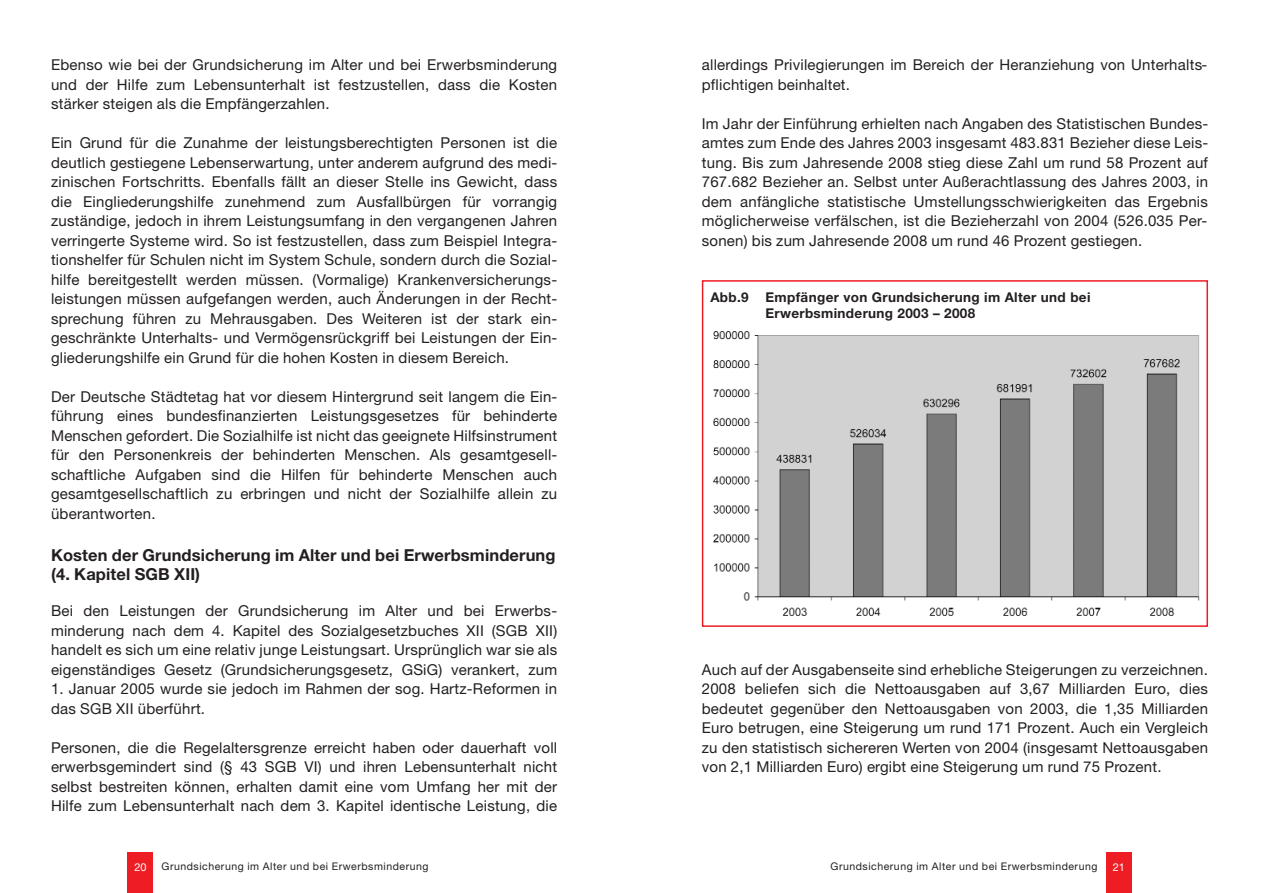
<style>
.page{position:relative;width:1262px;height:893px;background:#fff}
.page>*{position:absolute;margin:0;border:0;box-sizing:border-box;transform-origin:0 0}
.t1{font:700 16.5px/19.5px "Helvetica Neue";letter-spacing:.01em;color:#231f20}
.t2{font:15px/19.5px "Helvetica Neue";letter-spacing:.015em;color:#231f20;text-align:justify}
.t3{font:700 13.5px/15.8px "Helvetica Neue";letter-spacing:.025em;color:#231f20}
.t4{font:10.8px "Helvetica Neue";color:#fff}
.t5{font:10.5px "Helvetica Neue";letter-spacing:.05em;color:#231f20}
</style>
<div class="page">
<div style="left:1106px;top:852px;width:25px;height:40px;background:#ee1d23"></div>
<div style="left:128px;top:852px;width:25px;height:40px;background:#ee1d23"></div>
<img style="left:713px;top:331px;width:487px;height:285px">
<div style="left:702px;top:280px;width:506px;height:347px;border:2px solid #ee1d23"></div>
<p class="t2" style="left:51px;top:56px;width:507px">Ebenso wie bei der Grundsicherung im Alter und bei Erwerbsminderung und der Hilfe zum Lebensunterhalt ist festzustellen, dass die Kosten stärker steigen als die Empfängerzahlen.</p>
<p class="t2" style="left:51px;top:134px;width:508px">Ein Grund für die Zunahme der leistungsberechtigten Personen ist die deutlich gestiegene Lebenserwartung, unter anderem aufgrund des medi&shy;zinischen Fortschritts. Ebenfalls fällt an dieser Stelle ins Gewicht, dass die Eingliederungshilfe zunehmend zum Ausfallbürgen für vorrangig zuständige, jedoch in ihrem Leistungsumfang in den vergangenen Jahren verringerte Systeme wird. So ist festzustellen, dass zum Beispiel Integra&shy;tionshelfer für Schulen nicht im System Schule, sondern durch die Sozial&shy;hilfe bereitgestellt werden müssen. (Vormalige) Krankenversicherungs&shy;leistungen müssen aufgefangen werden, auch Änderungen in der Recht&shy;sprechung führen zu Mehrausgaben. Des Weiteren ist der stark ein&shy;geschränkte Unterhalts- und Vermögensrückgriff bei Leistungen der Ein&shy;gliederungshilfe ein Grund für die hohen Kosten in diesem Bereich.</p>
<p class="t2" style="left:51px;top:388px;width:508px">Der Deutsche Städtetag hat vor diesem Hintergrund seit langem die Ein&shy;führung eines bundesfinanzierten Leistungsgesetzes für behinderte Menschen gefordert. Die Sozialhilfe ist nicht das geeignete Hilfsinstrument für den Personenkreis der behinderten Menschen. Als gesamtgesell&shy;schaftliche Aufgaben sind die Hilfen für behinderte Menschen auch gesamtgesellschaftlich zu erbringen und nicht der Sozialhilfe allein zu überantworten.</p>
<p class="t1" style="left:51px;top:546px;width:506px">Kosten der Grundsicherung im Alter und bei Erwerbsminderung (4. Kapitel SGB XII)</p>
<p class="t2" style="left:51px;top:602px;width:507px">Bei den Leistungen der Grundsicherung im Alter und bei Erwerbs&shy;minderung nach dem 4. Kapitel des Sozialgesetzbuches XII (SGB XII) handelt es sich um eine relativ junge Leistungsart. Ursprünglich war sie als eigenständiges Gesetz (Grundsicherungsgesetz, GSiG) verankert, zum</p>
<p class="t2" style="left:51px;top:680px;width:507px">1. Januar 2005 wurde sie jedoch im Rahmen der sog. Hartz-Reformen in das SGB XII überführt.</p>
<p class="t2" style="left:51px;top:739px;width:507px">Personen, die die Regelaltersgrenze erreicht haben oder dauerhaft voll erwerbsgemindert sind (§ 43 SGB VI) und ihren Lebensunterhalt nicht selbst bestreiten können, erhalten damit eine vom Umfang her mit der Hilfe zum Lebensunterhalt nach dem 3. Kapitel identische Leistung, die</p>
<p class="t2" style="left:702px;top:56px;width:507px">allerdings Privilegierungen im Bereich der Heranziehung von Unterhalts&shy;pflichtigen beinhaltet.</p>
<p class="t2" style="left:702px;top:115px;width:508px">Im Jahr der Einführung erhielten nach Angaben des Statistischen Bundes&shy;amtes zum Ende des Jahres 2003 insgesamt 483.831 Bezieher diese Leis&shy;tung. Bis zum Jahresende 2008 stieg diese Zahl um rund 58 Prozent auf 767.682 Bezieher an. Selbst unter Außerachtlassung des Jahres 2003, in dem anfängliche statistische Umstellungsschwierigkeiten das Ergebnis möglicherweise verfälschen, ist die Bezieherzahl von 2004 (526.035 Per&shy;sonen) bis zum Jahresende 2008 um rund 46 Prozent gestiegen.</p>
<p class="t3" style="left:765px;top:290px;width:326px;text-indent:-55px">Abb.9 Empfänger von Grundsicherung im Alter und bei<br>Erwerbsminderung 2003 – 2008</p>
<p class="t2" style="left:702px;top:661px;width:507px">Auch auf der Ausgabenseite sind erhebliche Steigerungen zu verzeichnen.<br>2008 beliefen sich die Nettoausgaben auf 3,67 Milliarden Euro, dies bedeutet gegenüber den Nettoausgaben von 2003, die 1,35 Milliarden Euro betrugen, eine Steigerung um rund 171 Prozent. Auch ein Vergleich zu den statistisch sichereren Werten von 2004 (insgesamt Nettoausgaben von 2,1 Milliarden Euro) ergibt eine Steigerung um rund 75 Prozent.</p>
<p class="t4" style="left:134px;top:863px;width:14px">20</p>
<p class="t5" style="left:162px;top:862px;width:268px">Grundsicherung im Alter und bei Erwerbsminderung</p>
<p class="t5" style="left:830px;top:862px;width:268px">Grundsicherung im Alter und bei Erwerbsminderung</p>
<p class="t4" style="left:1112px;top:863px;width:14px">21</p>
</div>
